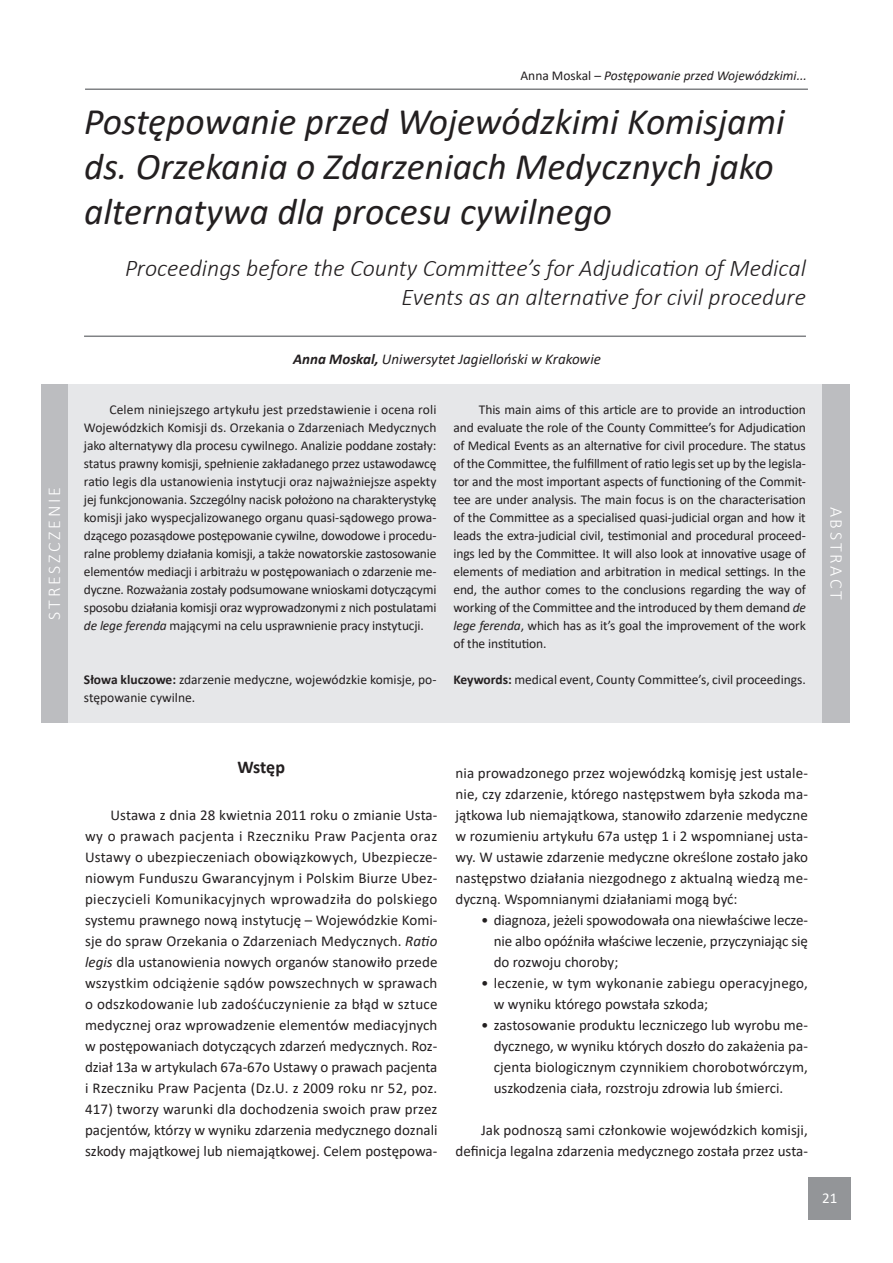
<style>
.page{position:relative;width:893px;height:1263px;background:#fff}
.page>*{position:absolute;margin:0;border:0;box-sizing:border-box;transform-origin:0 0}
.t1{font:italic 37.5px "Calibri";color:#231f20}
.t2{font:italic 300 24px "Calibri";color:#231f20}
.t3{font:300 18px "Calibri";letter-spacing:.15em;color:#fff}
.Normalny{font:700 18px "Calibri";letter-spacing:-.01em;color:#231f20}
.Normalny-2{font:15px/21px "Calibri";color:#231f20;text-align:justify}
.Tekst_podstawowy{font:15px/21px "Calibri";color:#231f20;text-align:right}
.t4{font:italic 15px "Calibri";color:#231f20}
.t5{font:15px "Calibri";color:#fff}
.t6{font:13.5px/18px "Calibri";letter-spacing:-.01em;color:#231f20;text-align:justify}
.t7{font:italic 13.5px "Calibri";color:#231f20}
.s1{font-style:normal}
.s2{font-weight:700}
.s3{font-style:italic}
</style>
<div class="page">
<hr style="left:85px;top:88px;width:723px;height:2px;background:#808285">
<div style="left:808px;top:1178px;width:43px;height:42px;background:#939598"></div>
<div style="left:68px;top:384px;width:759px;height:338px;background:#e6e7e9"></div>
<div style="left:42px;top:384px;width:26px;height:338px;background:#bcbdc0"></div>
<div style="left:823px;top:384px;width:27px;height:338px;background:#bcbdc0"></div>
<hr style="left:84px;top:335px;width:722px;height:2px;background:#808285">
<p class="t3" style="left:43px;top:620px;width:134px;rotate:-90deg">STRESZCZENIE</p>
<p class="t7" style="left:520px;top:67px;width:288px"><span class="s1">Anna Moskal –</span> Postępowanie przed Wojewódzkimi...</p>
<p class="t1" style="left:84px;top:96px;width:702px">Postępowanie przed Wojewódzkimi Komisjami</p>
<p class="t1" style="left:84px;top:141px;width:691px">ds. Orzekania o Zdarzeniach Medycznych jako</p>
<p class="t1" style="left:84px;top:186px;width:530px">alternatywa dla procesu cywilnego</p>
<p class="t2" style="left:125px;top:253px;width:682px">Proceedings before the County Committee’s for Adjudication of Medical</p>
<p class="t2" style="left:401px;top:282px;width:406px">Events as an alternative for civil procedure</p>
<p class="t4" style="left:293px;top:349px;width:309px"><span class="s2">Anna Moskal,</span> Uniwersytet Jagielloński w Krakowie</p>
<p class="t6" style="left:84px;top:401px;width:354px;text-indent:26px">Celem niniejszego artykułu jest przedstawienie i ocena roli Wojewódzkich Komisji ds. Orzekania o Zdarzeniach Medycznych jako alternatywy dla procesu cywilnego. Analizie poddane zostały: status prawny komisji, spełnienie zakładanego przez ustawodawcę ratio legis dla ustanowienia instytucji oraz najważniejsze aspekty jej funkcjonowania. Szczególny nacisk położono na charakterystykę komisji jako wyspecjalizowanego organu quasi-sądowego prowa&shy;dzącego pozasądowe postępowanie cywilne, dowodowe i procedu&shy;ralne problemy działania komisji, a także nowatorskie zastosowanie elementów mediacji i arbitrażu w postępowaniach o zdarzenie me&shy;dyczne. Rozważania zostały podsumowane wnioskami dotyczącymi sposobu działania komisji oraz wyprowadzonymi z nich postulatami <span class="s3">de lege ferenda</span> mającymi na celu usprawnienie pracy instytucji.</p>
<p class="t6" style="left:84px;top:671px;width:354px"><span class="s2">Słowa kluczowe:</span> zdarzenie medyczne, wojewódzkie komisje, po&shy;stępowanie cywilne.</p>
<p class="t6" style="left:453px;top:401px;width:354px;text-indent:26px">This main aims of this article are to provide an introduction and evaluate the role of the County Committee’s for Adjudication of Medical Events as an alternative for civil procedure. The status of the Committee, the fulfillment of ratio legis set up by the legisla&shy;tor and the most important aspects of functioning of the Commit&shy;tee are under analysis. The main focus is on the characterisation of the Committee as a specialised quasi-judicial organ and how it leads the extra-judicial civil, testimonial and procedural proceed&shy;ings led by the Committee. It will also look at innovative usage of elements of mediation and arbitration in medical settings. In the end, the author comes to the conclusions regarding the way of working of the Committee and the introduced by them demand <span class="s3">de lege ferenda</span>, which has as it’s goal the improvement of the work of the institution.</p>
<p class="t6" style="left:453px;top:671px;width:354px"><span class="s2">Keywords:</span> medical event, County Committee’s, civil proceedings.</p>
<p class="t3" style="left:847px;top:507px;width:95px;rotate:90deg">ABSTRACT</p>
<p class="Normalny" style="left:238px;top:754px;width:49px">Wstęp</p>
<p class="Normalny-2" style="left:85px;top:804px;width:354px;text-indent:26px">Ustawa z dnia 28 kwietnia 2011 roku o zmianie Usta&shy;wy o prawach pacjenta i Rzeczniku Praw Pacjenta oraz Ustawy o ubezpieczeniach obowiązkowych, Ubezpiecze&shy;niowym Funduszu Gwarancyjnym i Polskim Biurze Ubez&shy;pieczycieli Komunikacyjnych wprowadziła do polskiego systemu prawnego nową instytucję – Wojewódzkie Komi&shy;sje do spraw Orzekania o Zdarzeniach Medycznych. <span class="s3">Ratio legis</span> dla ustanowienia nowych organów stanowiło przede wszystkim odciążenie sądów powszechnych w sprawach o odszkodowanie lub zadośćuczynienie za błąd w sztuce medycznej oraz wprowadzenie elementów mediacyjnych w postępowaniach dotyczących zdarzeń medycznych. Roz&shy;dział 13a w artykulach 67a-67o Ustawy o prawach pacjenta i Rzeczniku Praw Pacjenta (Dz.U. z 2009 roku nr 52, poz.<br>417) tworzy warunki dla dochodzenia swoich praw przez pacjentów, którzy w wyniku zdarzenia medycznego doznali szkody majątkowej lub niemajątkowej. Celem postępowa-</p>
<p class="Normalny-2" style="left:455px;top:762px;width:354px">nia prowadzonego przez wojewódzką komisję jest ustale&shy;nie, czy zdarzenie, którego następstwem była szkoda ma&shy;jątkowa lub niemajątkowa, stanowiło zdarzenie medyczne w rozumieniu artykułu 67a ustęp 1 i 2 wspomnianej usta&shy;wy. W ustawie zdarzenie medyczne określone zostało jako następstwo działania niezgodnego z aktualną wiedzą me&shy;dyczną. Wspomnianymi działaniami mogą być:</p>
<p class="Normalny-2" style="left:494px;top:909px;width:316px;text-indent:-13px">• diagnoza, jeżeli spowodowała ona niewłaściwe lecze&shy;nie albo opóźniła właściwe leczenie, przyczyniając się do rozwoju choroby;</p>
<p class="Normalny-2" style="left:494px;top:972px;width:316px;text-indent:-13px">• leczenie, w tym wykonanie zabiegu operacyjnego, w wyniku którego powstała szkoda;</p>
<p class="Normalny-2" style="left:494px;top:1014px;width:316px;text-indent:-13px">• zastosowanie produktu leczniczego lub wyrobu me&shy;dycznego, w wyniku których doszło do zakażenia pa&shy;cjenta biologicznym czynnikiem chorobotwórczym, uszkodzenia ciała, rozstroju zdrowia lub śmierci.</p>
<p class="Tekst_podstawowy" style="left:455px;top:1119px;width:354px">Jak podnoszą sami członkowie wojewódzkich komisji, definicja legalna zdarzenia medycznego została przez usta-</p>
<p class="t5" style="left:822px;top:1188px;width:17px">21</p>
</div>
